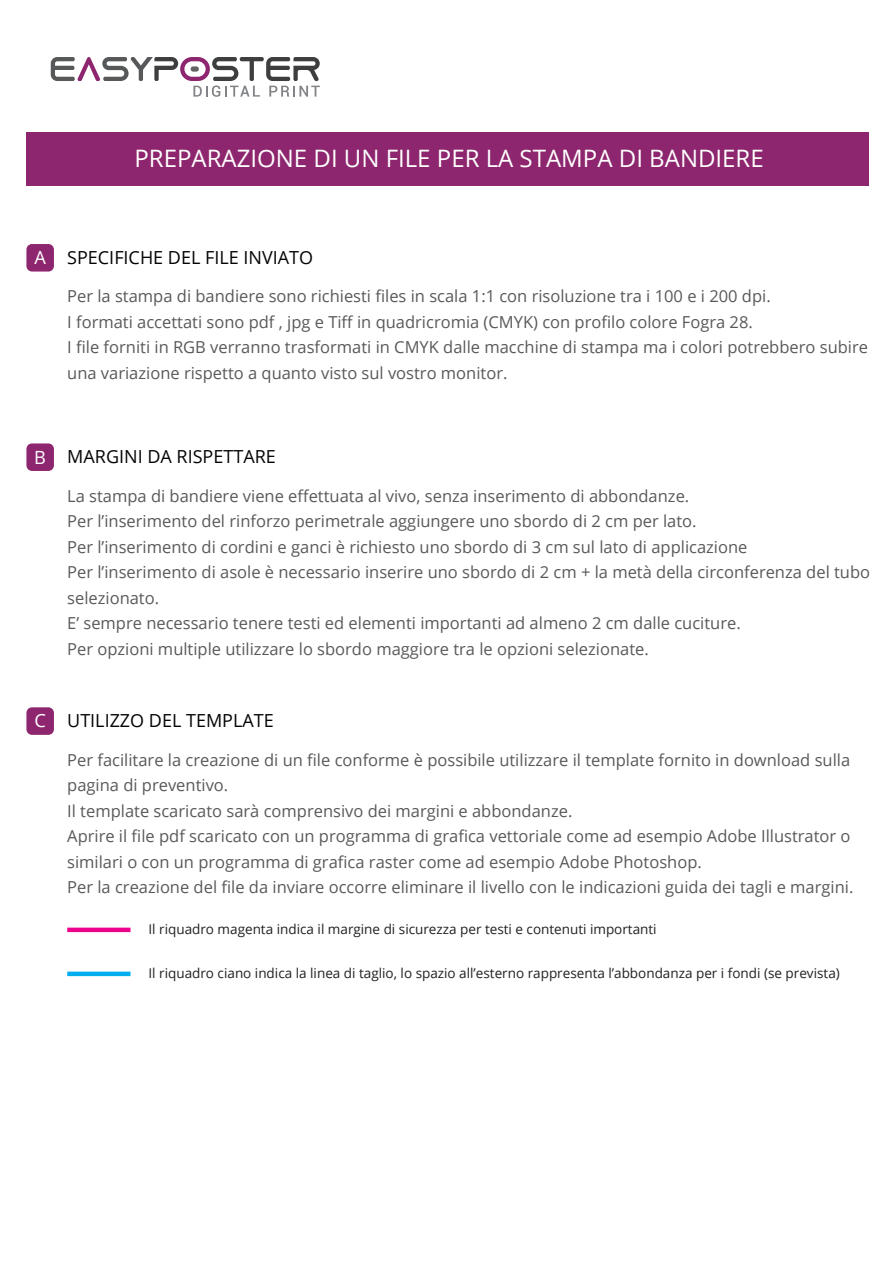
<style>
.page{position:relative;width:893px;height:1263px;background:#fff}
.page>*{position:absolute;margin:0;border:0;box-sizing:border-box;transform-origin:0 0}
.t1{font:24px "Open Sans";color:#fff}
.t2{font:18px "Open Sans";color:#040503}
.t3{font:16.5px/25.5px "Open Sans";color:#595959}
.t4{font:13.5px "Open Sans";color:#231f20}
.s1{font-size:18.15px;color:#fff}
</style>
<div class="page">
<div style="left:26px;top:132px;width:842px;height:53px;background:#8d266e"></div>
<div style="left:26px;top:244px;width:28px;height:28px;background:#8d266e;border-radius:6px"></div>
<div style="left:26px;top:443px;width:28px;height:28px;background:#8d266e;border-radius:6px"></div>
<div style="left:26px;top:707px;width:28px;height:28px;background:#8d266e;border-radius:6px"></div>
<hr style="left:67px;top:928px;width:63px;height:4px;background:#ed028c">
<hr style="left:67px;top:972px;width:63px;height:4px;background:#00aeef">
<svg style="left:51px;top:57px;width:269px;height:40px"></svg>
<h1 class="t1" style="left:134px;top:142px;width:631px">PREPARAZIONE DI UN FILE PER LA STAMPA DI BANDIERE</h1>
<p class="t2" style="left:34px;top:245px;width:280px"><span class="s1">A</span> SPECIFICHE DEL FILE INVIATO</p>
<p class="t3" style="left:67px;top:283px;width:802px">Per la stampa di bandiere sono richiesti files in scala 1:1 con risoluzione tra i 100 e i 200 dpi.<br>I formati accettati sono pdf , jpg e Tiff in quadricromia (CMYK) con profilo colore Fogra 28.<br>I file forniti in RGB verranno trasformati in CMYK dalle macchine di stampa ma i colori potrebbero subire una variazione rispetto a quanto visto sul vostro monitor.</p>
<p class="t2" style="left:34px;top:444px;width:243px"><span class="s1">B</span> MARGINI DA RISPETTARE</p>
<p class="t3" style="left:67px;top:483px;width:804px">La stampa di bandiere viene effettuata al vivo, senza inserimento di abbondanze.<br>Per l’inserimento del rinforzo perimetrale aggiungere uno sbordo di 2 cm per lato.<br>Per l’inserimento di cordini e ganci è richiesto uno sbordo di 3 cm sul lato di applicazione<br>Per l’inserimento di asole è necessario inserire uno sbordo di 2 cm + la metà della circonferenza del tubo selezionato.<br>E’ sempre necessario tenere testi ed elementi importanti ad almeno 2 cm dalle cuciture.<br>Per opzioni multiple utilizzare lo sbordo maggiore tra le opzioni selezionate.</p>
<p class="t2" style="left:34px;top:708px;width:241px"><span class="s1">C</span> UTILIZZO DEL TEMPLATE</p>
<p class="t3" style="left:67px;top:747px;width:788px">Per facilitare la creazione di un file conforme è possibile utilizzare il template fornito in download sulla pagina di preventivo.<br>Il template scaricato sarà comprensivo dei margini e abbondanze.<br>Aprire il file pdf scaricato con un programma di grafica vettoriale come ad esempio Adobe Illustrator o similari o con un programma di grafica raster come ad esempio Adobe Photoshop.<br>Per la creazione del file da inviare occorre eliminare il livello con le indicazioni guida dei tagli e margini.</p>
<p class="t4" style="left:148px;top:920px;width:510px">Il riquadro magenta indica il margine di sicurezza per testi e contenuti importanti</p>
<p class="t4" style="left:148px;top:964px;width:693px">Il riquadro ciano indica la linea di taglio, lo spazio all’esterno rappresenta l’abbondanza per i fondi (se prevista)</p>
</div>
